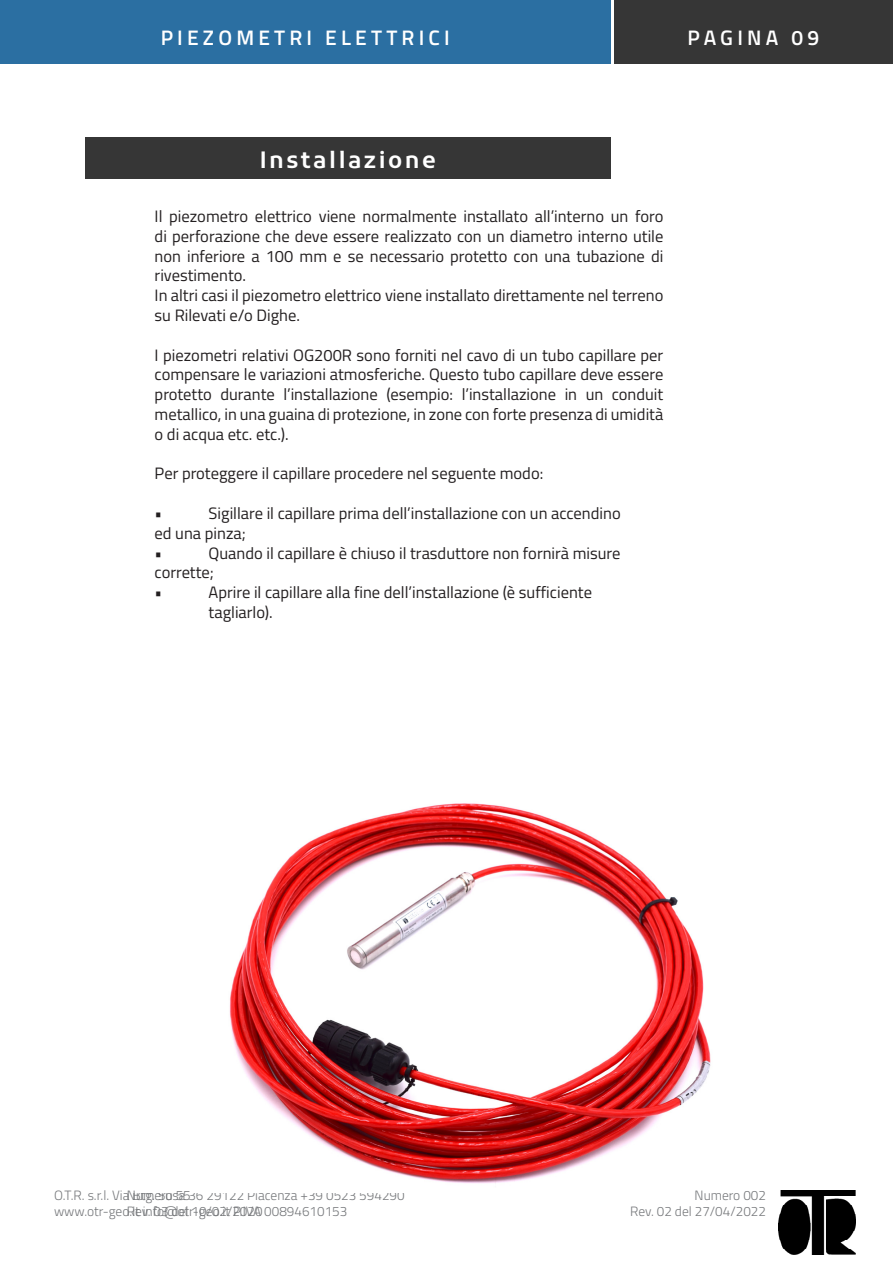
<style>
.page{position:relative;width:893px;height:1263px;background:#fff}
.page>*{position:absolute;margin:0;border:0;box-sizing:border-box;transform-origin:0 0}
.t1{font:600 22.5px "Kufam";letter-spacing:.11em;color:#fff}
.t2{font:600 21px "Titillium Web";letter-spacing:.2em;color:#fff}
.t3{font:16.5px/19.8px "Titillium Web";color:#231f20}
.t4{font:300 13.5px/16.2px "Titillium Web";color:#76787b}
</style>
<div class="page">
<div style="left:0;top:0;width:611px;height:64px;background:#2b6fa2"></div>
<div style="left:614px;top:0;width:279px;height:64px;background:#363636"></div>
<img style="left:779px;top:1190px;width:76px;height:64px">
<img style="left:229px;top:803px;width:482px;height:381px">
<div style="left:85px;top:137px;width:526px;height:41px;background:#363636"></div>
<p class="t2" style="left:161px;top:22px;width:291px">PIEZOMETRI ELETTRICI</p>
<p class="t2" style="left:688px;top:22px;width:133px">PAGINA 09</p>
<p class="t1" style="left:260px;top:147px;width:178px">Installazione</p>
<p class="t3" style="left:155px;top:206px;width:510px;text-align:justify">Il piezometro elettrico viene normalmente installato all’interno un foro di perforazione che deve essere realizzato con un diametro interno utile non inferiore a 100 mm e se necessario protetto con una tubazione di rivestimento.</p>
<p class="t3" style="left:155px;top:285px;width:510px">In altri casi il piezometro elettrico viene installato direttamente nel terreno su Rilevati e/o Dighe.</p>
<p class="t3" style="left:155px;top:344px;width:510px;text-align:justify">I piezometri relativi OG200R sono forniti nel cavo di un tubo capillare per compensare le variazioni atmosferiche. Questo tubo capillare deve essere protetto durante l’installazione (esempio: l’installazione in un conduit metallico, in una guaina di protezione, in zone con forte presenza di umidità o di acqua etc. etc.).</p>
<p class="t3" style="left:155px;top:463px;width:390px">Per proteggere il capillare procedere nel seguente modo:</p>
<p class="t3" style="left:155px;top:503px;width:9px">•</p>
<p class="t3" style="left:155px;top:503px;width:468px;text-indent:54px">Sigillare il capillare prima dell’installazione con un accendino ed una pinza;</p>
<p class="t3" style="left:155px;top:542px;width:9px">•</p>
<p class="t3" style="left:155px;top:542px;width:467px;text-indent:54px">Quando il capillare è chiuso il trasduttore non fornirà misure corrette;</p>
<p class="t3" style="left:155px;top:582px;width:9px">•</p>
<p class="t3" style="left:209px;top:582px;width:385px">Aprire il capillare alla fine dell’installazione (è sufficiente tagliarlo).</p>
<p class="t4" style="left:54px;top:1186px;width:352px">O.T.R. s.r.l. Via Btg. Susa 36 29122 Piacenza +39 0523 594290 www.otr-geo.it info@otr-geo.it P.IVA 00894610153</p>
<p class="t4" style="left:127px;top:1186px;width:65px">Numero 55</p>
<p class="t4" style="left:127px;top:1203px;width:137px">Rev. 03 del 10/02/2020</p>
<p class="t4" style="left:695px;top:1186px;width:73px">Numero 002</p>
<p class="t4" style="left:630px;top:1203px;width:137px">Rev. 02 del 27/04/2022</p>
</div>
